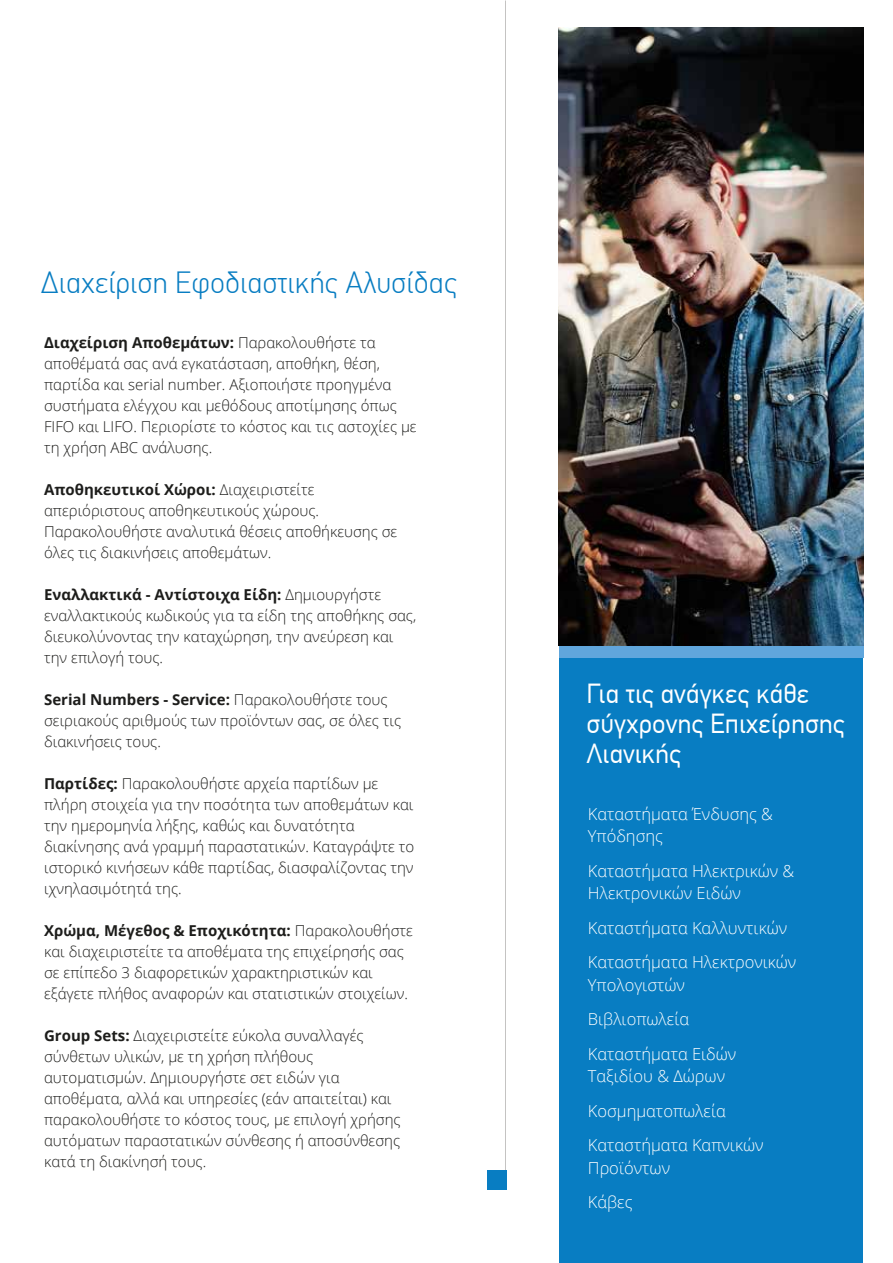
<style>
.page{position:relative;width:893px;height:1263px;background:#fff}
.page>*{position:absolute;margin:0;border:0;box-sizing:border-box;transform-origin:0 0}
.t1{font:300 30px "CF Din";color:#087dc2}
.t2{font:27px/30px "CF Din";color:#fff}
.t3{font:300 16.5px/34.5px "Open Sans";color:#fff}
.t4{font:300 15px/21px "Open Sans";color:#1d1d1b}
.s1{font-weight:700}
</style>
<div class="page">
<div style="left:559px;top:657px;width:304px;height:606px;background:#087dc2"></div>
<div style="left:559px;top:646px;width:304px;height:12px;background:#60a6dc"></div>
<img style="left:559px;top:27px;width:304px;height:619px">
<div style="left:487px;top:1170px;width:20px;height:20px;background:#087dc2"></div>
<h1 class="t1" style="left:41px;top:268px;width:418px">∆ιαχείριση Εφοδιαστικής Αλυσίδας</h1>
<p class="t4" style="left:44px;top:331px;width:374px"><span class="s1">Διαχείριση Αποθεμάτων:</span> Παρακολουθήστε τα αποθέματά σας ανά εγκατάσταση, αποθήκη, θέση, παρτίδα και serial number. Αξιοποιήστε προηγμένα συστήματα ελέγχου και μεθόδους αποτίμησης όπως FIFO και LIFO. Περιορίστε το κόστος και τις αστοχίες με τη χρήση ABC ανάλυσης.</p>
<p class="t4" style="left:44px;top:478px;width:355px"><span class="s1">Αποθηκευτικοί Χώροι:</span> Διαχειριστείτε απεριόριστους αποθηκευτικούς χώρους.<br>Παρακολουθήστε αναλυτικά θέσεις αποθήκευσης σε όλες τις διακινήσεις αποθεμάτων.</p>
<p class="t4" style="left:44px;top:583px;width:374px"><span class="s1">Εναλλακτικά - Αντίστοιχα Είδη:</span> Δημιουργήστε εναλλακτικούς κωδικούς για τα είδη της αποθήκης σας, διευκολύνοντας την καταχώρηση, την ανεύρεση και την επιλογή τους.</p>
<p class="t4" style="left:44px;top:688px;width:359px"><span class="s1">Serial Numbers - Service:</span> Παρακολουθήστε τους σειριακούς αριθμούς των προϊόντων σας, σε όλες τις διακινήσεις τους.</p>
<p class="t4" style="left:44px;top:772px;width:372px"><span class="s1">Παρτίδες:</span> Παρακολουθήστε αρχεία παρτίδων με πλήρη στοιχεία για την ποσότητα των αποθεμάτων και την ημερομηνία λήξης, καθώς και δυνατότητα διακίνησης ανά γραμμή παραστατικών. Καταγράψτε το ιστορικό κινήσεων κάθε παρτίδας, διασφαλίζοντας την ιχνηλασιμότητά της.</p>
<p class="t4" style="left:44px;top:919px;width:370px"><span class="s1">Χρώμα, Μέγεθος &amp; Εποχικότητα:</span> Παρακολουθήστε και διαχειριστείτε τα αποθέματα της επιχείρησής σας σε επίπεδο 3 διαφορετικών χαρακτηριστικών και εξάγετε πλήθος αναφορών και στατιστικών στοιχείων.</p>
<p class="t4" style="left:44px;top:1024px;width:358px"><span class="s1">Group Sets:</span> Διαχειριστείτε εύκολα συναλλαγές σύνθετων υλικών, με τη χρήση πλήθους αυτοματισμών. Δημιουργήστε σετ ειδών για αποθέματα, αλλά και υπηρεσίες (εάν απαιτείται) και παρακολουθήστε το κόστος τους, με επιλογή χρήσης αυτόματων παραστατικών σύνθεσης ή αποσύνθεσης κατά τη διακίνησή τους.</p>
<h2 class="t2" style="left:586px;top:679px;width:260px">Για τις ανάγκες κάθε σύγχρονης Επιχείρησης<br>Λιανικής</h2>
<p class="t3" style="left:588px;top:802px;width:187px;line-height:22.5px">Καταστήματα Ένδυσης &amp;<br>Υπόδησης</p>
<p class="t3" style="left:588px;top:859px;width:208px;line-height:22.5px">Καταστήματα Ηλεκτρικών &amp;<br>Ηλεκτρονικών Ειδών</p>
<p class="t3" style="left:588px;top:910px;width:210px">Καταστήματα Καλλυντικών<br>Καταστήματα Ηλεκτρονικών</p>
<p class="t3" style="left:588px;top:967px;width:150px">Υπολογιστών<br>Βιβλιοπωλεία<br>Καταστήματα Ειδών</p>
<p class="t3" style="left:588px;top:1058px;width:177px">Ταξιδίου &amp; Δώρων<br>Κοσμηματοπωλεία<br>Καταστήματα Καπνικών</p>
<p class="t3" style="left:588px;top:1150px;width:84px">Προϊόντων<br>Κάβες</p>
</div>
